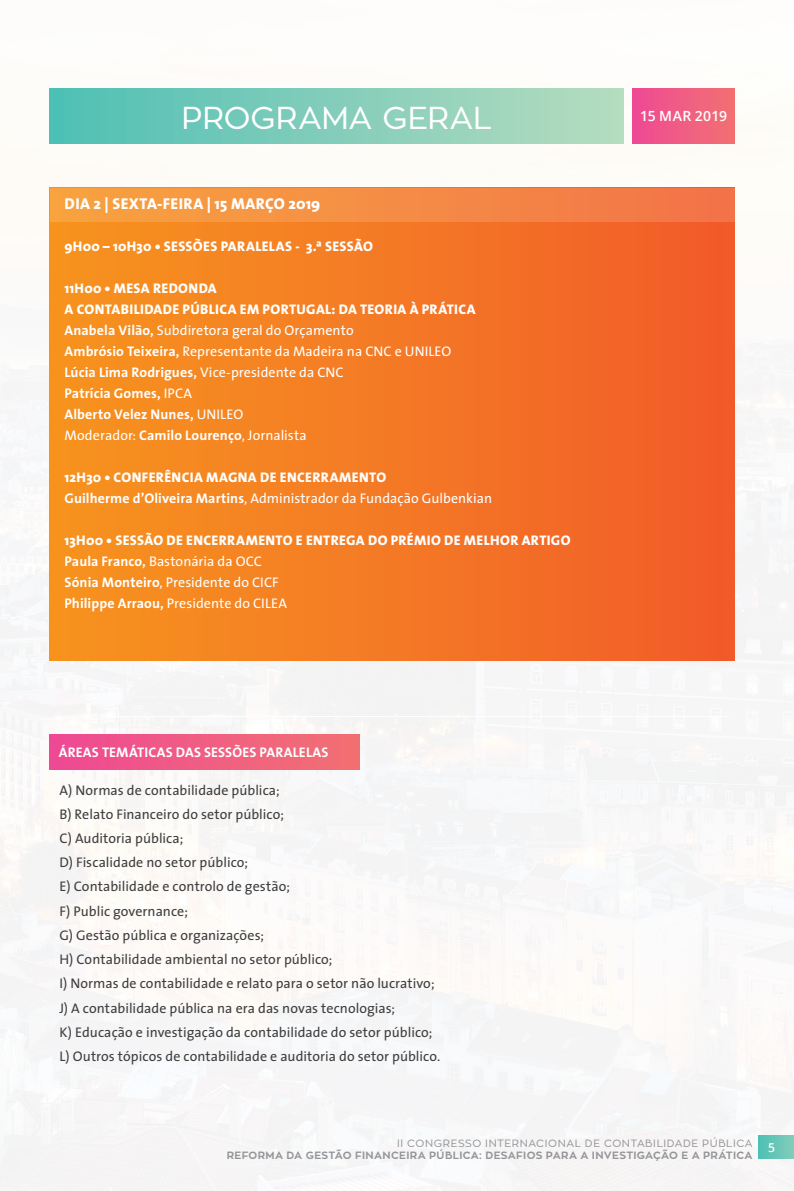
<style>
.page{position:relative;width:794px;height:1191px;background:#fff}
.page>*{position:absolute;margin:0;border:0;box-sizing:border-box;transform-origin:0 0}
.SUPER_TÌTULO{font:31.5px "Zona Pro";color:#fff}
.Braco{font:800 15.75px "The Sans";letter-spacing:.025em;color:#fff}
.TEXTO{font:14px "The Sans";letter-spacing:.005em;color:#3e3e3f}
.Braco-2{font:14px "The Sans";letter-spacing:.005em;color:#fff}
.Braco-3{font:800 14px "The Sans";letter-spacing:.025em;color:#fff}
.Braco-4{font:700 14px "The Sans";letter-spacing:.01em;color:#fff}
.SUPER_TÌTULO-2{font:600 14px "Open Sans";letter-spacing:.015em;color:#fff}
.t1{font:600 12.25px "Open Sans";color:#fff}
.t2{font:700 10.5px "Zona Pro";letter-spacing:.03em;color:#939598}
.t3{font:10.5px "Zona Pro";letter-spacing:.055em;color:#939598}
.s1{font-weight:700}
.s2{font-weight:400}
</style>
<div class="page">
<img style="left:0;top:88px;width:794px;height:1103px">
<div style="left:758px;top:1135px;width:36px;height:23px;background:linear-gradient(to right,#4dc0b4,#80ccba)"></div>
<div style="left:50px;top:88px;width:574px;height:56px;background:linear-gradient(to right,#4fbfb5,#b7dcbf)"></div>
<div style="left:50px;top:187px;width:684px;height:473px;background:linear-gradient(to right,#f7951f,#f15b2a)"></div>
<div style="left:50px;top:188px;width:684px;height:33px;background:linear-gradient(to right,#f8a440,#f27349)"></div>
<hr style="left:100px;top:716px;width:629px;height:1px;background:#fff">
<div style="left:632px;top:88px;width:102px;height:56px;background:linear-gradient(to right,#ee4994,#f27072)"></div>
<div style="left:50px;top:734px;width:310px;height:35px;background:linear-gradient(to right,#ee4994,#f27172)"></div>
<p class="SUPER_TÌTULO" style="left:181px;top:98px;width:312px">PROGRAMA GERAL</p>
<p class="Braco" style="left:65px;top:190px;width:257px">DIA 2 | SEXTA-FEIRA | 15 MARÇO 2019</p>
<p class="Braco-3" style="left:64px;top:234px;width:310px">9H00 – 10H30 • SESSÕES PARALELAS - 3.ª SESSÃO</p>
<p class="Braco-3" style="left:64px;top:276px;width:154px">11H00 • MESA REDONDA</p>
<p class="Braco-3" style="left:65px;top:297px;width:412px">A CONTABILIDADE PÚBLICA EM PORTUGAL: DA TEORIA À PRÁTICA</p>
<p class="Braco-2" style="left:64px;top:319px;width:291px"><span class="s1">Anabela Vilão,</span> Subdiretora geral do Orçamento</p>
<p class="Braco-2" style="left:64px;top:340px;width:388px"><span class="s1">Ambrósio Teixeira,</span> Representante da Madeira na CNC e UNILEO</p>
<p class="Braco-2" style="left:64px;top:361px;width:281px"><span class="s1">Lúcia Lima Rodrigues,</span> Vice-presidente da CNC</p>
<p class="Braco-4" style="left:64px;top:382px;width:129px">Patrícia Gomes, <span class="s2">IPCA</span></p>
<p class="Braco-4" style="left:64px;top:403px;width:180px">Alberto Velez Nunes, <span class="s2">UNILEO</span></p>
<p class="Braco-2" style="left:64px;top:424px;width:244px">Moderador: <span class="s1">Camilo Lourenço</span>, Jornalista</p>
<p class="Braco-3" style="left:64px;top:465px;width:323px">12H30 • CONFERÊNCIA MAGNA DE ENCERRAMENTO</p>
<p class="Braco-2" style="left:64px;top:487px;width:429px"><span class="s1">Guilherme d’Oliveira Martins</span>, Administrador da Fundação Gulbenkian</p>
<p class="Braco-3" style="left:64px;top:528px;width:507px">13H00 • SESSÃO DE ENCERRAMENTO E ENTREGA DO PRÉMIO DE MELHOR ARTIGO</p>
<p class="Braco-2" style="left:64px;top:550px;width:199px"><span class="s1">Paula Franco,</span> Bastonária da OCC</p>
<p class="Braco-2" style="left:64px;top:571px;width:216px"><span class="s1">Sónia Monteiro</span>, Presidente do CICF</p>
<p class="Braco-2" style="left:64px;top:592px;width:224px"><span class="s1">Philippe Arraou,</span> Presidente do CILEA</p>
<p class="SUPER_TÌTULO-2" style="left:640px;top:107px;width:89px">15 MAR 2019</p>
<p class="Braco-4" style="left:59px;top:740px;width:271px">ÁREAS TEMÁTICAS DAS SESSÕES PARALELAS</p>
<p class="TEXTO" style="left:60px;top:778px;width:222px">A) Normas de contabilidade pública;</p>
<p class="TEXTO" style="left:60px;top:802px;width:226px">B) Relato Financeiro do setor público;</p>
<p class="TEXTO" style="left:60px;top:826px;width:125px">C) Auditoria pública;</p>
<p class="TEXTO" style="left:60px;top:851px;width:190px">D) Fiscalidade no setor público;</p>
<p class="TEXTO" style="left:60px;top:875px;width:232px">E) Contabilidade e controlo de gestão;</p>
<p class="TEXTO" style="left:60px;top:899px;width:130px">F) Public governance;</p>
<p class="TEXTO" style="left:60px;top:923px;width:206px">G) Gestão pública e organizações;</p>
<p class="TEXTO" style="left:60px;top:947px;width:274px">H) Contabilidade ambiental no setor público;</p>
<p class="TEXTO" style="left:60px;top:972px;width:376px">I) Normas de contabilidade e relato para o setor não lucrativo;</p>
<p class="TEXTO" style="left:60px;top:996px;width:337px">J) A contabilidade pública na era das novas tecnologias;</p>
<p class="TEXTO" style="left:60px;top:1020px;width:374px">K) Educação e investigação da contabilidade do setor público;</p>
<p class="TEXTO" style="left:60px;top:1044px;width:382px">L) Outros tópicos de contabilidade e auditoria do setor público.</p>
<p class="t3" style="left:397px;top:1136px;width:357px">II CONGRESSO INTERNACIONAL DE CONTABILIDADE PÚBLICA</p>
<p class="t2" style="left:227px;top:1148px;width:527px">REFORMA DA GESTÃO FINANCEIRA PÚBLICA: DESAFIOS PARA A INVESTIGAÇÃO E A PRÁTICA</p>
<p class="t1" style="left:768px;top:1138px;width:8px">5</p>
</div>
